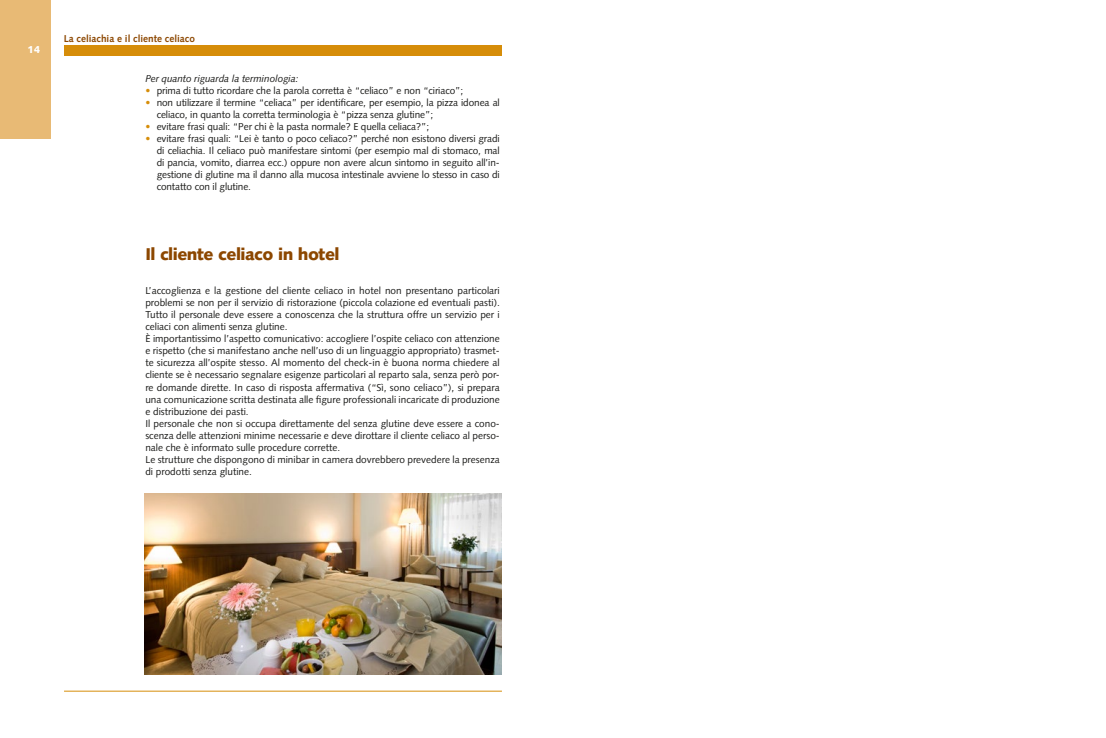
<style>
.page{position:relative;width:1106px;height:738px;background:#fff}
.page>*{position:absolute;margin:0;border:0;box-sizing:border-box;transform-origin:0 0}
.Primo_livello_GESL{font:900 17px "Syntax LT Std";letter-spacing:-.03em;color:#8c4700}
.Fascicolo_testo{font:10px/12px "Syntax LT Std";letter-spacing:-.01em;color:#1a1a18;text-align:justify}
.cvo{font:italic 10px "Syntax LT Std";letter-spacing:-.01em;color:#1a1a18}
.t1{font:700 10px "Syntax LT Std";color:#8c4700}
.t2{font:900 10px "Syntax LT Std";color:#fff}
.s1{color:#d68d09}
</style>
<div class="page">
<div style="left:0;top:0;width:51px;height:138px;background:#e8ba75"></div>
<hr style="left:64px;top:690px;width:438px;height:1px;background:#d68d09">
<div style="left:64px;top:46px;width:437px;height:10px;background:#d68d09"></div>
<img style="left:145px;top:493px;width:357px;height:181px">
<p class="t2" style="left:27px;top:44px;width:14px">14</p>
<p class="t1" style="left:64px;top:32px;width:133px">La celiachia e il cliente celiaco</p>
<p class="cvo" style="left:145px;top:73px;width:155px">Per quanto riguarda la terminologia:</p>
<p class="Fascicolo_testo" style="left:145px;top:84px;width:319px"><span class="s1">•</span> prima di tutto ricordare che la parola corretta è “celiaco” e non “ciriaco”;</p>
<p class="Fascicolo_testo" style="left:157px;top:96px;width:344px;text-indent:-11px"><span class="s1">•</span> non utilizzare il termine “celiaca” per identificare, per esempio, la pizza idonea al celiaco, in quanto la corretta terminologia è “pizza senza glutine”;</p>
<p class="Fascicolo_testo" style="left:145px;top:120px;width:285px"><span class="s1">•</span> evitare frasi quali: “Per chi è la pasta normale? E quella celiaca?”;</p>
<p class="Fascicolo_testo" style="left:157px;top:132px;width:345px;text-indent:-11px"><span class="s1">•</span> evitare frasi quali: “Lei è tanto o poco celiaco?” perché non esistono diversi gradi di celiachia. Il celiaco può manifestare sintomi (per esempio mal di stomaco, mal di pancia, vomito, diarrea ecc.) oppure non avere alcun sintomo in seguito all’in&shy;gestione di glutine ma il danno alla mucosa intestinale avviene lo stesso in caso di contatto con il glutine.</p>
<p class="Primo_livello_GESL" style="left:145px;top:243px;width:196px">Il cliente celiaco in hotel</p>
<p class="Fascicolo_testo" style="left:145px;top:285px;width:356px">L’accoglienza e la gestione del cliente celiaco in hotel non presentano particolari problemi se non per il servizio di ristorazione (piccola colazione ed eventuali pasti).<br>Tutto il personale deve essere a conoscenza che la struttura offre un servizio per i celiaci con alimenti senza glutine.</p>
<p class="Fascicolo_testo" style="left:145px;top:333px;width:356px">È importantissimo l’aspetto comunicativo: accogliere l’ospite celiaco con attenzione e rispetto (che si manifestano anche nell’uso di un linguaggio appropriato) trasmet&shy;te sicurezza all’ospite stesso. Al momento del check-in è buona norma chiedere al cliente se è necessario segnalare esigenze particolari al reparto sala, senza però por&shy;re domande dirette. In caso di risposta affermativa (“Sì, sono celiaco”), si prepara una comunicazione scritta destinata alle figure professionali incaricate di produzione e distribuzione dei pasti.</p>
<p class="Fascicolo_testo" style="left:145px;top:417px;width:356px">Il personale che non si occupa direttamente del senza glutine deve essere a cono&shy;scenza delle attenzioni minime necessarie e deve dirottare il cliente celiaco al perso&shy;nale che è informato sulle procedure corrette.</p>
<p class="Fascicolo_testo" style="left:145px;top:453px;width:356px">Le strutture che dispongono di minibar in camera dovrebbero prevedere la presenza di prodotti senza glutine.</p>
</div>
